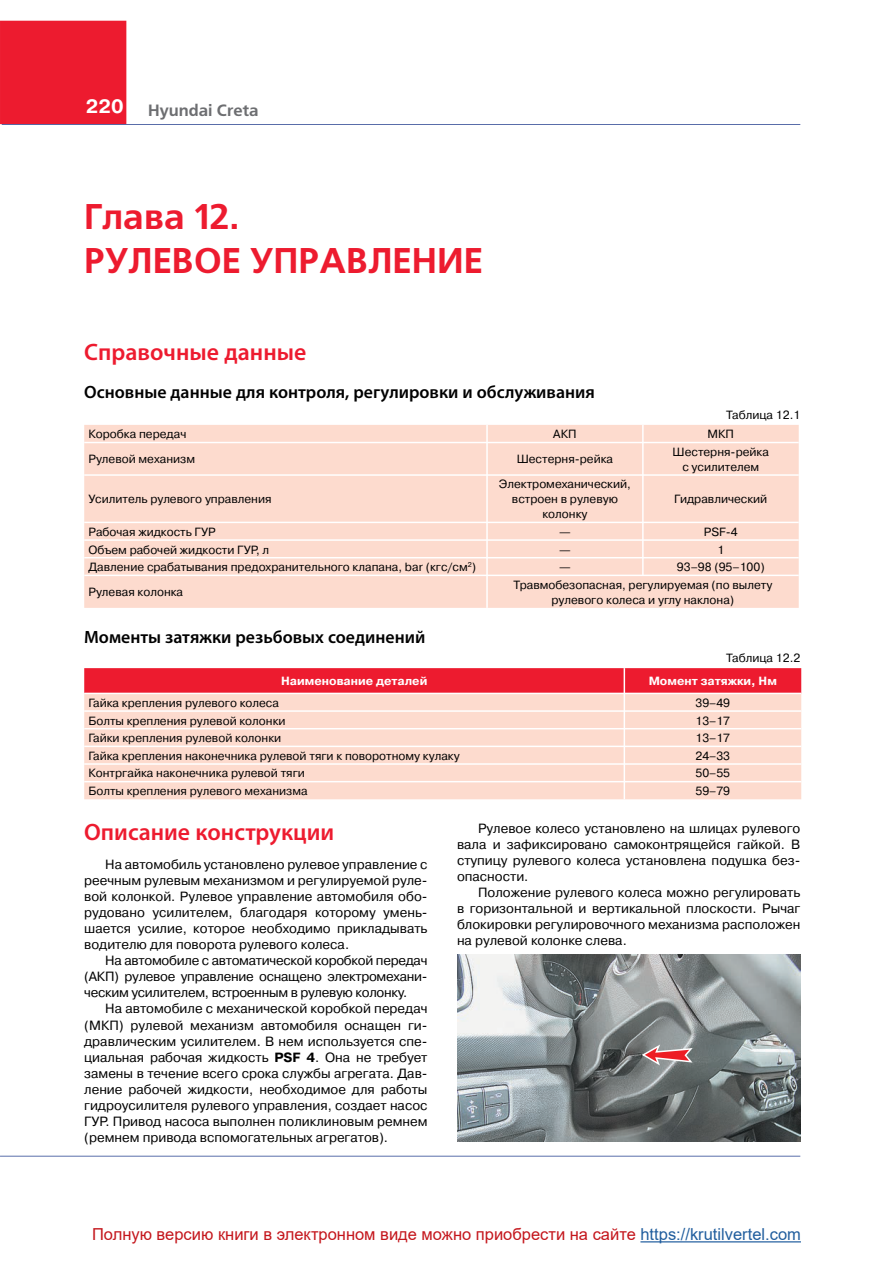
<style>
.page{position:relative;width:893px;height:1263px;background:#fff}
.page>*{position:absolute;margin:0;border:0;box-sizing:border-box;transform-origin:0 0}
.t1{font:700 35.7px/44.5px "Free Set C";color:#ed1b2f}
.t2{font:600 23.7px "Myriad Pro";color:#ed1b2f}
.t3{font:700 19.35px "Pragmatica C";color:#fff}
.t4{font:600 17.85px "Myriad Pro";color:#000}
.t5{font:16.5px "Arial";color:#c4161c}
.t6{font:700 16.35px "Free Set C";color:#6d6e71}
.t7{font:13.35px/16px "Pragmatica C";color:#000;text-align:justify}
.t8{font:11.85px/14.9px "Pragmatica C";color:#000;text-align:center}
.t9{font:700 11.85px "Pragmatica C";color:#fff}
.s1{font-weight:700}
.s2{color:#215e9e}
</style>
<div class="page">
<div style="left:0;top:21px;width:126px;height:103px;background:#ed1b2f"></div>
<hr style="left:2px;top:124px;width:798px;height:1px;background:#25408f">
<hr style="left:0;top:1156px;width:800px;height:1px;background:#25408f">
<svg style="left:84px;top:425px;width:715px;height:183px;background:#fddcd0"></svg>
<svg style="left:84px;top:668px;width:717px;height:131px;background:#fab9b3"></svg>
<img style="left:457px;top:954px;width:343px;height:187px">
<svg style="left:642px;top:1044px;width:51px;height:21px"></svg>
<hr style="left:640px;top:1241px;width:161px;height:1px;background:#215e9e">
<h3 class="t3" style="left:86px;top:96px;width:39px">220</h3>
<p class="t6" style="left:148px;top:101px;width:112px">Hyundai Creta</p>
<h1 class="t1" style="left:84px;top:195px;width:400px">Глава 12.<br>РУЛЕВОЕ УПРАВЛЕНИЕ</h1>
<h2 class="t2" style="left:84px;top:337px;width:224px">Справочные данные</h2>
<h3 class="t4" style="left:84px;top:381px;width:512px">Основные данные для контроля, регулировки и обслуживания</h3>
<p class="t8" style="left:88px;top:427px;width:99px">Коробка передач</p>
<p class="t8" style="left:553px;top:427px;width:25px">АКП</p>
<p class="t8" style="left:708px;top:427px;width:28px">МКП</p>
<p class="t8" style="left:88px;top:452px;width:108px">Рулевой механизм</p>
<p class="t8" style="left:517px;top:452px;width:98px">Шестерня-рейка</p>
<p class="t8" style="left:673px;top:444px;width:98px">Шестерня-рейка с усилителем</p>
<p class="t8" style="left:88px;top:492px;width:185px">Усилитель рулевого управления</p>
<p class="t8" style="left:726px;top:408px;width:76px">Таблица 12.1</p>
<p class="t8" style="left:499px;top:477px;width:134px">Электромеханический, встроен в рулевую колонку</p>
<p class="t8" style="left:674px;top:492px;width:95px">Гидравлический</p>
<p class="t8" style="left:88px;top:524px;width:129px">Рабочая жидкость ГУР</p>
<p class="t8" style="left:559px;top:524px;width:13px">—</p>
<p class="t8" style="left:704px;top:524px;width:36px">PSF-4</p>
<p class="t8" style="left:88px;top:542px;width:182px">Объем рабочей жидкости ГУР, л</p>
<p class="t8" style="left:559px;top:542px;width:13px">—</p>
<p class="t8" style="left:717px;top:542px;width:8px">1</p>
<p class="t8" style="left:88px;top:560px;width:389px">Давление срабатывания предохранительного клапана, bar (кгc/cм<sup>2</sup>)</p>
<p class="t8" style="left:559px;top:560px;width:13px">—</p>
<p class="t8" style="left:677px;top:560px;width:89px">93–98 (95–100)</p>
<p class="t8" style="left:88px;top:585px;width:96px">Рулевая колонка</p>
<p class="t8" style="left:513px;top:577px;width:260px">Травмобезопасная, регулируемая (по вылету рулевого колеса и углу наклона)</p>
<h3 class="t4" style="left:84px;top:626px;width:343px">Моменты затяжки резьбовых соединений</h3>
<p class="t8" style="left:726px;top:651px;width:76px">Таблица 12.2</p>
<p class="t9" style="left:281px;top:675px;width:148px">Наименование деталей</p>
<p class="t9" style="left:649px;top:675px;width:130px">Момент затяжки, Нм</p>
<p class="t8" style="left:88px;top:695px;width:192px">Гайка крепления рулевого колеса</p>
<p class="t8" style="left:695px;top:695px;width:36px">39–49</p>
<p class="t8" style="left:88px;top:713px;width:199px">Болты крепления рулевой колонки</p>
<p class="t8" style="left:695px;top:713px;width:36px">13–17</p>
<p class="t8" style="left:88px;top:731px;width:194px">Гайки крепления рулевой колонки</p>
<p class="t8" style="left:695px;top:731px;width:36px">13–17</p>
<p class="t8" style="left:88px;top:748px;width:373px">Гайка крепления наконечника рулевой тяги к поворотному кулаку</p>
<p class="t8" style="left:695px;top:748px;width:36px">24–33</p>
<p class="t8" style="left:88px;top:766px;width:218px">Контргайка наконечника рулевой тяги</p>
<p class="t8" style="left:695px;top:766px;width:36px">50–55</p>
<p class="t8" style="left:88px;top:784px;width:221px">Болты крепления рулевого механизма</p>
<p class="t8" style="left:695px;top:784px;width:36px">59–79</p>
<p class="t7" style="left:457px;top:820px;width:345px;text-indent:21px">Рулевое колесо установлено на шлицах рулевого вала и зафиксировано самоконтрящейся гайкой. В ступицу рулевого колеса установлена подушка без&shy;опасности.</p>
<p class="t7" style="left:457px;top:885px;width:345px;text-indent:21px">Положение рулевого колеса можно регулировать в горизонтальной и вертикальной плоскости. Рычаг блокировки регулировочного механизма расположен на рулевой колонке слева.</p>
<h2 class="t2" style="left:84px;top:817px;width:251px">Описание конструкции</h2>
<p class="t7" style="left:84px;top:856px;width:345px;text-indent:21px">На автомобиль установлено рулевое управление с реечным рулевым механизмом и регулируемой руле&shy;вой колонкой. Рулевое управление автомобиля обо&shy;рудовано усилителем, благодаря которому умень&shy;шается усилие, которое необходимо прикладывать водителю для поворота рулевого колеса.</p>
<p class="t7" style="left:84px;top:953px;width:345px;text-indent:21px">На автомобиле с автоматической коробкой передач (АКП) рулевое управление оснащено электромехани&shy;ческим усилителем, встроенным в рулевую колонку.</p>
<p class="t7" style="left:84px;top:1001px;width:345px;text-indent:21px">На автомобиле с механической коробкой передач (МКП) рулевой механизм автомобиля оснащен ги&shy;дравлическим усилителем. В нем используется спе&shy;циальная рабочая жидкость <span class="s1">PSF 4</span>. Она не требует замены в течение всего срока службы агрегата. Дав&shy;ление рабочей жидкости, необходимое для работы гидроусилителя рулевого управления, создает насос ГУР. Привод насоса выполнен поликлиновым ремнем (ремнем привода вспомогательных агрегатов).</p>
<p class="t5" style="left:92px;top:1223px;width:710px">Полную версию книги в электронном виде можно приобрести на сайте <span class="s2">https://krutilvertel.com</span></p>
</div>
